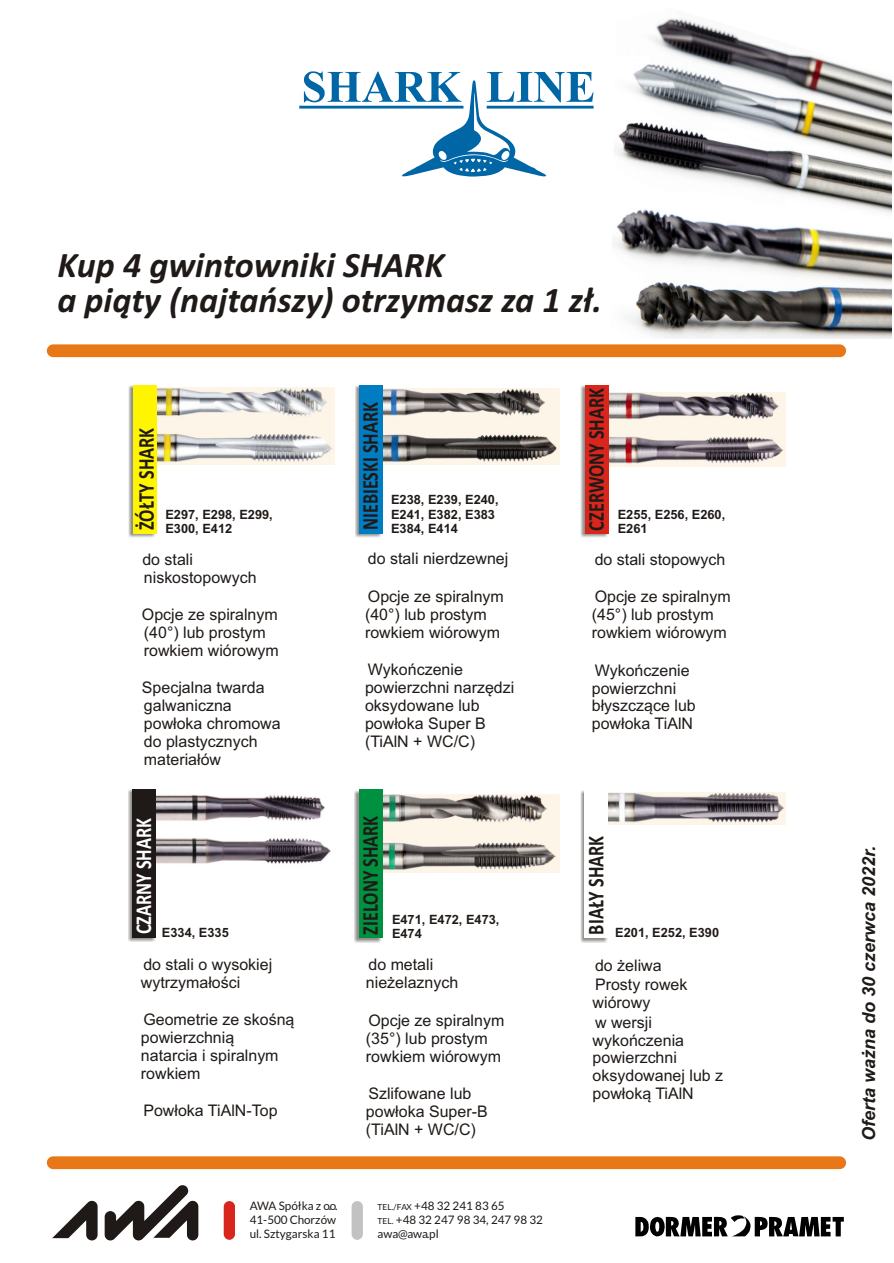
<style>
.page{position:relative;width:894px;height:1263px;background:#fff}
.page>*{position:absolute;margin:0;border:0;box-sizing:border-box;transform-origin:0 0}
.t1{font:italic 700 36px/35.1px "Calibri";color:#1f1a17}
.t2{font:700 22.65px "Calibri";color:#1f1a17;scale:.8 1}
.t3{font:700 22.65px "Calibri";color:#fff;scale:.8 1}
.t4{font:italic 700 18px "Arial";color:#1f1a17}
.t5{font:16.05px/17.9px "Arial";color:#1f1a17}
.t6{font:700 12.75px/14.2px "Arial";color:#1f1a17}
.t7{font:11.7px/14.1px "Lato";color:#1f1a17}
.s1{font-size:8.4px}
</style>
<div class="page">
<hr style="left:299px;top:106px;width:165px;height:3px;background:#0066a6">
<svg style="left:304px;top:71px;width:290px;height:106px"></svg>
<img style="left:612px;top:18px;width:280px;height:321px">
<img style="left:382px;top:794px;width:177px;height:79px">
<img style="left:355px;top:790px;width:27px;height:152px">
<div style="left:359px;top:790px;width:23px;height:148px;background:#009140"></div>
<img style="left:608px;top:793px;width:178px;height:31px">
<img style="left:581px;top:790px;width:27px;height:152px">
<div style="left:585px;top:789px;width:23px;height:149px;background:#fff"></div>
<img style="left:156px;top:795px;width:169px;height:26px">
<img style="left:156px;top:838px;width:175px;height:26px">
<img style="left:128px;top:790px;width:27px;height:152px">
<div style="left:132px;top:789px;width:24px;height:149px;background:#1f1a17"></div>
<img style="left:608px;top:392px;width:178px;height:75px">
<img style="left:581px;top:386px;width:27px;height:151px">
<div style="left:585px;top:385px;width:23px;height:149px;background:#d9261c"></div>
<img style="left:156px;top:387px;width:178px;height:78px">
<img style="left:129px;top:386px;width:26px;height:152px">
<div style="left:133px;top:385px;width:23px;height:149px;background:#fff500"></div>
<img style="left:382px;top:388px;width:178px;height:77px">
<img style="left:355px;top:386px;width:26px;height:152px">
<div style="left:359px;top:385px;width:23px;height:149px;background:#007dc2"></div>
<div style="left:47px;top:344px;width:799px;height:13px;background:#e87817;border-radius:6px"></div>
<div style="left:47px;top:1156px;width:799px;height:13px;background:#e87817;border-radius:6px"></div>
<svg style="left:635px;top:1215px;width:209px;height:21px"></svg>
<div style="left:224px;top:1201px;width:11px;height:39px;background:#d9261c;border-radius:6px"></div>
<div style="left:352px;top:1201px;width:11px;height:39px;background:#c2c2c2;border-radius:6px"></div>
<svg style="left:52px;top:1200px;width:46px;height:40px"></svg>
<svg style="left:105px;top:1185px;width:93px;height:55px"></svg>
<h1 class="t1" style="left:57px;top:250px;width:546px">Kup 4 gwintowniki SHARK<br>a pi¹ty (najtañszy) otrzymasz za 1 z³.</h1>
<h2 class="t2" style="left:137px;top:530px;width:130px;rotate:-90deg">¯Ó£TY SHARK</h2>
<p class="t6" style="left:165px;top:508px;width:109px">E297, E298, E299,<br>E300, E412</p>
<h2 class="t2" style="left:361px;top:530px;width:162px;rotate:-90deg">NIEBIESKI SHARK</h2>
<p class="t6" style="left:391px;top:494px;width:109px">E238, E239, E240,<br>E241, E382, E383<br>E384, E414</p>
<h2 class="t2" style="left:587px;top:531px;width:180px;rotate:-90deg">CZERWONY SHARK</h2>
<p class="t6" style="left:618px;top:508px;width:109px">E255, E256, E260,<br>E261</p>
<p class="t5" style="left:142px;top:551px;width:116px">do stali niskostopowych</p>
<p class="t5" style="left:142px;top:607px;width:138px">Opcje ze spiralnym (40°) lub prostym rowkiem wiórowym</p>
<p class="t5" style="left:142px;top:680px;width:140px">Specjalna twarda galwaniczna pow³oka chromowa do plastycznych materia³ów</p>
<h2 class="t3" style="left:134px;top:934px;width:147px;rotate:-90deg">CZARNY SHARK</h2>
<p class="t5" style="left:141px;top:957px;width:133px">do stali o wysokiej wytrzyma³oœci</p>
<p class="t5" style="left:141px;top:1012px;width:155px">Geometrie ze skoœn¹ powierzchni¹ natarcia i spiralnym rowkiem</p>
<p class="t5" style="left:143px;top:1103px;width:136px">Pow³oka TiAlN-Top</p>
<p class="t6" style="left:162px;top:927px;width:68px">E334, E335</p>
<p class="t5" style="left:368px;top:551px;width:142px">do stali nierdzewnej</p>
<p class="t5" style="left:365px;top:589px;width:140px">Opcje ze spiralnym (40°) lub prostym rowkiem wiórowym</p>
<p class="t5" style="left:365px;top:662px;width:151px">Wykoñczenie powierzchni narzêdzi oksydowane lub pow³oka Super B (TiAlN + WC/C)</p>
<p class="t5" style="left:595px;top:552px;width:132px">do stali stopowych</p>
<p class="t5" style="left:592px;top:589px;width:140px">Opcje ze spiralnym (45°) lub prostym rowkiem wiórowym</p>
<p class="t5" style="left:592px;top:663px;width:105px">Wykoñczenie powierzchni b³yszcz¹ce lub pow³oka TiAlN</p>
<h2 class="t2" style="left:361px;top:935px;width:150px;rotate:-90deg">ZIELONY SHARK</h2>
<h2 class="t2" style="left:587px;top:935px;width:125px;rotate:-90deg">BIA£Y SHARK</h2>
<p class="t6" style="left:392px;top:913px;width:109px">E471, E472, E473,</p>
<p class="t6" style="left:392px;top:927px;width:31px">E474</p>
<p class="t6" style="left:615px;top:927px;width:105px">E201, E252, E390</p>
<p class="t5" style="left:366px;top:957px;width:94px">do metali nie¿elaznych</p>
<p class="t5" style="left:366px;top:1013px;width:140px">Opcje ze spiralnym (35°) lub prostym rowkiem wiórowym</p>
<p class="t5" style="left:366px;top:1086px;width:123px">Szlifowane lub pow³oka Super-B (TiAlN + WC/C)</p>
<p class="t5" style="left:595px;top:957px;width:94px;line-height:19.6px">do ¿eliwa<br>Prosty rowek</p>
<p class="t5" style="left:593px;top:994px;width:61px;line-height:19.5px">wiórowy w wersji</p>
<p class="t5" style="left:593px;top:1032px;width:132px">wykoñczenia powierzchni oksydowanej lub z pow³ok¹ TiAlN</p>
<p class="t7" style="left:250px;top:1199px;width:89px">AWA Spó³ka z o.o.<br>41-500 Chorzów ul. Sztygarska 11</p>
<p class="t7" style="left:378px;top:1199px;width:167px"><span class="s1">TEL./FAX</span> +48 32 241 83 65<br><span class="s1">TEL.</span> +48 32 247 98 34, 247 98 32 awa@awa.pl</p>
<p class="t4" style="left:862px;top:1141px;width:297px;rotate:-90deg">Oferta wa¿na do 30 czerwca 2022r.</p>
</div>
